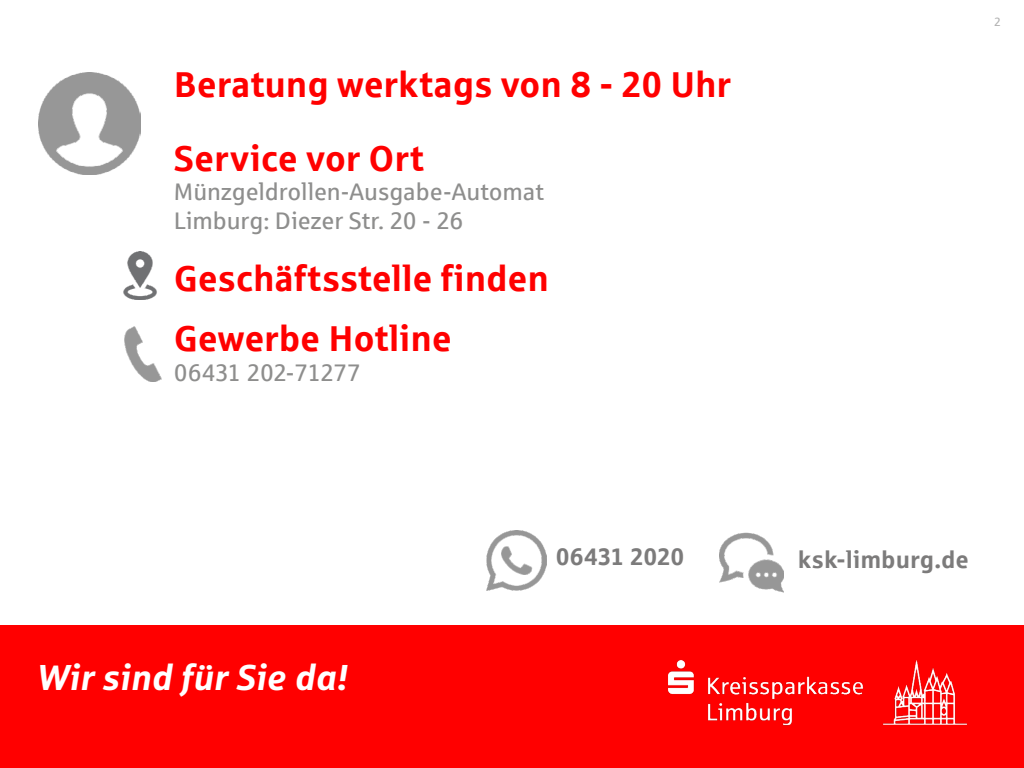
<style>
.page{position:relative;width:1024px;height:768px;background:#fff}
.page>*{position:absolute;margin:0;border:0;box-sizing:border-box;transform-origin:0 0}
.t1{font:700 36px/74.5px "Sparkasse Rg";letter-spacing:-.005em;color:#f00}
.t2{font:italic 700 36px "Sparkasse Rg";letter-spacing:-.005em;color:#fff}
.t3{font:24px/28.8px "Sparkasse Rg";letter-spacing:-.005em;color:#8e8e8d}
.t4{font:700 24px "Sparkasse Rg";letter-spacing:-.005em;color:#7c7b7b}
.t5{font:24px "Sparkasse Rg";letter-spacing:-.025em;color:#8e8e8d}
.t6{font:12px "Sparkasse Rg";color:#b3b3b3}
</style>
<div class="page">
<div style="left:0;top:626px;width:1024px;height:142px;background:#f00"></div>
<img style="left:123px;top:251px;width:34px;height:49px">
<img style="left:124px;top:326px;width:38px;height:55px">
<img style="left:720px;top:532px;width:64px;height:61px">
<img style="left:486px;top:530px;width:60px;height:60px">
<img style="left:38px;top:73px;width:102px;height:102px">
<img style="left:668px;top:660px;width:300px;height:66px">
<p class="t1" style="left:174px;top:45px;width:558px">Beratung werktags von 8 - 20 Uhr<br>Service vor Ort</p>
<p class="t3" style="left:174px;top:177px;width:372px">Münzgeldrollen-Ausgabe-Automat<br>Limburg: Diezer Str. 20 - 26</p>
<p class="t1" style="left:174px;top:247px;width:377px;line-height:60.1px">Geschäftsstelle finden<br>Gewerbe Hotline</p>
<p class="t5" style="left:174px;top:358px;width:189px">06431 202-71277</p>
<p class="t6" style="left:994px;top:15px;width:8px">2</p>
<p class="t2" style="left:36px;top:655px;width:312px">Wir sind für Sie da!</p>
<p class="t4" style="left:556px;top:542px;width:130px">06431 2020</p>
<p class="t4" style="left:798px;top:544px;width:173px">ksk-limburg.de</p>
</div>
